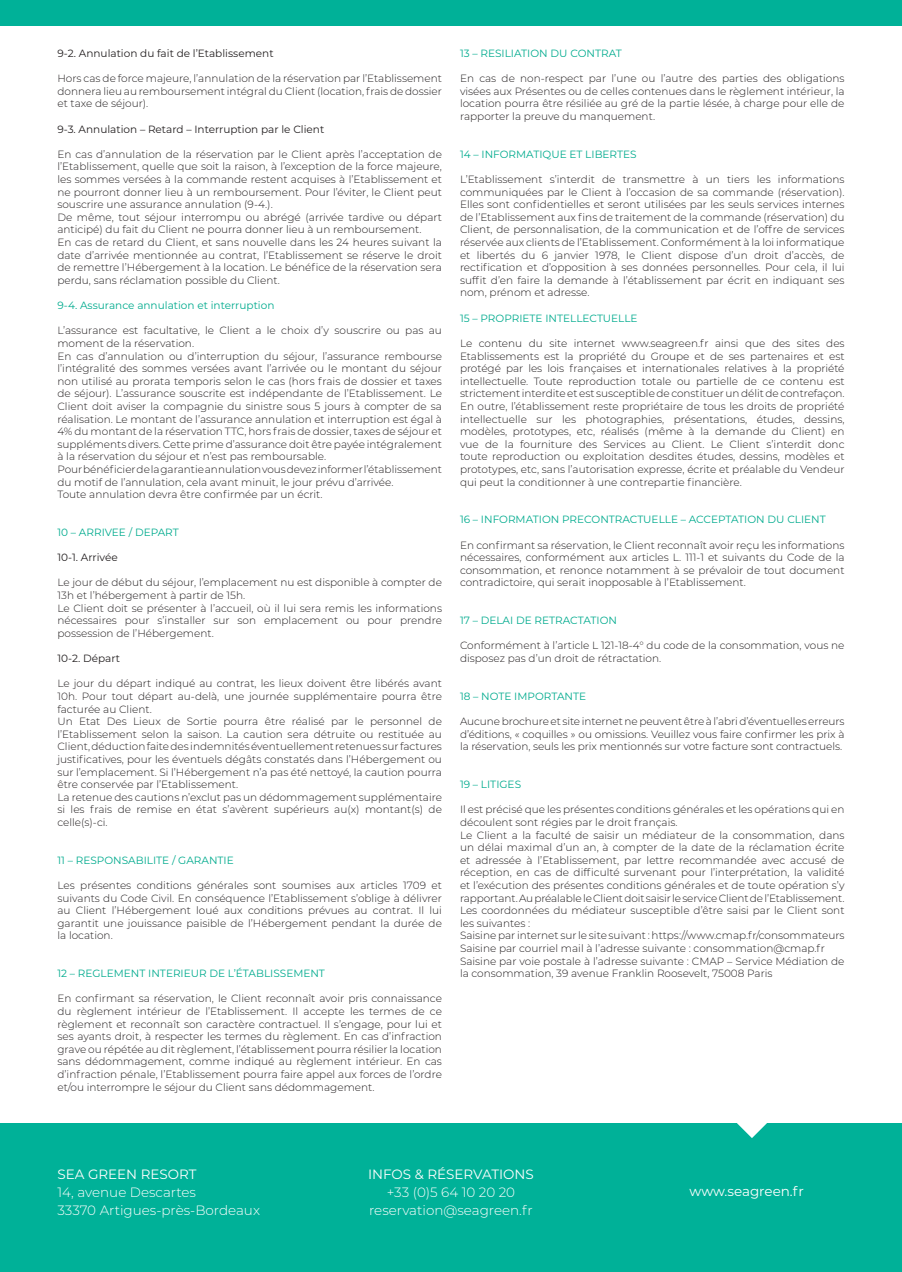
<style>
.page{position:relative;width:902px;height:1272px;background:#fff}
.page>*{position:absolute;margin:0;border:0;box-sizing:border-box;transform-origin:0 0}
.t1{font:300 13.5px "Montserrat";color:#fff}
.t2{font:13.5px "Montserrat";color:#fff}
.t3{font:300 10.5px/12.6px "Montserrat";color:#231f20;text-align:justify}
.t4{font:10.5px "Montserrat";color:#00ab8e}
.t5{font:10.5px "Montserrat";color:#231f20}
</style>
<div class="page">
<div style="left:0;top:1123px;width:901px;height:148px;background:#00b198"></div>
<div style="left:0;top:0;width:901px;height:26px;background:#00b198"></div>
<svg style="left:737px;top:1123px;width:30px;height:15px"></svg>
<p class="t5" style="left:57px;top:46px;width:218px">9-2. Annulation du fait de l’Etablissement</p>
<p class="t3" style="left:57px;top:72px;width:386px">Hors cas de force majeure, l’annulation de la réservation par l’Etablissement donnera lieu au remboursement intégral du Client (location, frais de dossier et taxe de séjour).</p>
<p class="t5" style="left:57px;top:122px;width:268px">9-3. Annulation – Retard – Interruption par le Client</p>
<p class="t3" style="left:57px;top:147px;width:386px">En cas d’annulation de la réservation par le Client après l’acceptation de l’Etablissement, quelle que soit la raison, à l’exception de la force majeure, les sommes versées à la commande restent acquises à l’Etablissement et ne pourront donner lieu à un remboursement. Pour l’éviter, le Client peut souscrire une assurance annulation (9-4.).</p>
<p class="t3" style="left:57px;top:210px;width:386px">De même, tout séjour interrompu ou abrégé (arrivée tardive ou départ anticipé) du fait du Client ne pourra donner lieu à un remboursement.</p>
<p class="t3" style="left:57px;top:236px;width:386px">En cas de retard du Client, et sans nouvelle dans les 24 heures suivant la date d’arrivée mentionnée au contrat, l’Etablissement se réserve le droit de remettre l’Hébergement à la location. Le bénéfice de la réservation sera perdu, sans réclamation possible du Client.</p>
<p class="t4" style="left:57px;top:298px;width:218px">9-4. Assurance annulation et interruption</p>
<p class="t3" style="left:57px;top:324px;width:386px">L’assurance est facultative, le Client a le choix d’y souscrire ou pas au moment de la réservation.</p>
<p class="t3" style="left:57px;top:349px;width:386px">En cas d’annulation ou d’interruption du séjour, l’assurance rembourse l’intégralité des sommes versées avant l’arrivée ou le montant du séjour non utilisé au prorata temporis selon le cas (hors frais de dossier et taxes de séjour). L’assurance souscrite est indépendante de l’Etablissement. Le Client doit aviser la compagnie du sinistre sous 5 jours à compter de sa réalisation. Le montant de l’assurance annulation et interruption est égal à 4% du montant de la réservation TTC, hors frais de dossier, taxes de séjour et suppléments divers. Cette prime d’assurance doit être payée intégralement à la réservation du séjour et n’est pas remboursable.</p>
<p class="t3" style="left:57px;top:462px;width:386px">Pour bénéficier de la garantie annulation vous devez informer l’établissement du motif de l’annulation, cela avant minuit, le jour prévu d’arrivée.</p>
<p class="t3" style="left:57px;top:488px;width:267px">Toute annulation devra être confirmée par un écrit.</p>
<p class="t4" style="left:57px;top:525px;width:123px">10 – ARRIVEE / DEPART</p>
<p class="t5" style="left:57px;top:550px;width:62px">10-1. Arrivée</p>
<p class="t3" style="left:57px;top:576px;width:386px">Le jour de début du séjour, l’emplacement nu est disponible à compter de<br>13h et l’hébergement à partir de 15h.</p>
<p class="t3" style="left:57px;top:601px;width:386px">Le Client doit se présenter à l’accueil, où il lui sera remis les informations nécessaires pour s’installer sur son emplacement ou pour prendre possession de l’Hébergement.</p>
<p class="t5" style="left:57px;top:651px;width:64px">10-2. Départ</p>
<p class="t3" style="left:57px;top:677px;width:386px">Le jour du départ indiqué au contrat, les lieux doivent être libérés avant 10h. Pour tout départ au-delà, une journée supplémentaire pourra être facturée au Client.</p>
<p class="t3" style="left:57px;top:714px;width:386px">Un Etat Des Lieux de Sortie pourra être réalisé par le personnel de l’Etablissement selon la saison. La caution sera détruite ou restituée au Client, déduction faite des indemnités éventuellement retenues sur factures justificatives, pour les éventuels dégâts constatés dans l’Hébergement ou sur l’emplacement. Si l’Hébergement n’a pas été nettoyé, la caution pourra être conservée par l’Etablissement.</p>
<p class="t3" style="left:57px;top:790px;width:386px">La retenue des cautions n’exclut pas un dédommagement supplémentaire si les frais de remise en état s’avèrent supérieurs au(x) montant(s) de celle(s)-ci.</p>
<p class="t4" style="left:57px;top:852px;width:178px">11 – RESPONSABILITE / GARANTIE</p>
<p class="t3" style="left:57px;top:878px;width:386px">Les présentes conditions générales sont soumises aux articles 1709 et suivants du Code Civil. En conséquence l’Etablissement s’oblige à délivrer au Client l’Hébergement loué aux conditions prévues au contrat. Il lui garantit une jouissance paisible de l’Hébergement pendant la durée de la location.</p>
<p class="t4" style="left:57px;top:966px;width:269px">12 – REGLEMENT INTERIEUR DE L’ÉTABLISSEMENT</p>
<p class="t3" style="left:57px;top:992px;width:386px">En confirmant sa réservation, le Client reconnaît avoir pris connaissance du règlement intérieur de l’Etablissement. Il accepte les termes de ce règlement et reconnaît son caractère contractuel. Il s’engage, pour lui et ses ayants droit, à respecter les termes du règlement. En cas d’infraction grave ou répétée au dit règlement, l’établissement pourra résilier la location sans dédommagement, comme indiqué au règlement intérieur. En cas d’infraction pénale, l’Etablissement pourra faire appel aux forces de l’ordre et/ou interrompre le séjour du Client sans dédommagement.</p>
<p class="t4" style="left:460px;top:46px;width:163px">13 – RESILIATION DU CONTRAT</p>
<p class="t3" style="left:460px;top:72px;width:386px">En cas de non-respect par l’une ou l’autre des parties des obligations visées aux Présentes ou de celles contenues dans le règlement intérieur, la location pourra être résiliée au gré de la partie lésée, à charge pour elle de rapporter la preuve du manquement.</p>
<p class="t4" style="left:460px;top:147px;width:178px">14 – INFORMATIQUE ET LIBERTES</p>
<p class="t3" style="left:460px;top:173px;width:386px">L’Etablissement s’interdit de transmettre à un tiers les informations communiquées par le Client à l’occasion de sa commande (réservation).<br>Elles sont confidentielles et seront utilisées par les seuls services internes de l’Etablissement aux fins de traitement de la commande (réservation) du Client, de personnalisation, de la communication et de l’offre de services réservée aux clients de l’Etablissement. Conformément à la loi informatique et libertés du 6 janvier 1978, le Client dispose d’un droit d’accès, de rectification et d’opposition à ses données personnelles. Pour cela, il lui suffit d’en faire la demande à l’établissement par écrit en indiquant ses nom, prénom et adresse.</p>
<p class="t4" style="left:460px;top:311px;width:179px">15 – PROPRIETE INTELLECTUELLE</p>
<p class="t3" style="left:460px;top:336px;width:386px">Le contenu du site internet www.seagreen.fr ainsi que des sites des Etablissements est la propriété du Groupe et de ses partenaires et est protégé par les lois françaises et internationales relatives à la propriété intellectuelle. Toute reproduction totale ou partielle de ce contenu est strictement interdite et est susceptible de constituer un délit de contrefaçon.</p>
<p class="t3" style="left:460px;top:399px;width:386px">En outre, l’établissement reste propriétaire de tous les droits de propriété intellectuelle sur les photographies, présentations, études, dessins, modèles, prototypes, etc, réalisés (même à la demande du Client) en vue de la fourniture des Services au Client. Le Client s’interdit donc toute reproduction ou exploitation desdites études, dessins, modèles et prototypes, etc, sans l’autorisation expresse, écrite et préalable du Vendeur qui peut la conditionner à une contrepartie financière.</p>
<p class="t4" style="left:460px;top:512px;width:367px">16 – INFORMATION PRECONTRACTUELLE – ACCEPTATION DU CLIENT</p>
<p class="t3" style="left:460px;top:538px;width:386px">En confirmant sa réservation, le Client reconnaît avoir reçu les informations nécessaires, conformément aux articles L. 111-1 et suivants du Code de la consommation, et renonce notamment à se prévaloir de tout document contradictoire, qui serait inopposable à l’Etablissement.</p>
<p class="t4" style="left:460px;top:613px;width:159px">17 – DELAI DE RETRACTATION</p>
<p class="t3" style="left:460px;top:639px;width:386px">Conformément à l’article L 121-18-4° du code de la consommation, vous ne disposez pas d’un droit de rétractation.</p>
<p class="t4" style="left:460px;top:689px;width:128px">18 – NOTE IMPORTANTE</p>
<p class="t3" style="left:460px;top:714px;width:386px">Aucune brochure et site internet ne peuvent être à l’abri d’éventuelles erreurs d’éditions, « coquilles » ou omissions. Veuillez vous faire confirmer les prix à la réservation, seuls les prix mentionnés sur votre facture sont contractuels.</p>
<p class="t4" style="left:460px;top:777px;width:63px">19 – LITIGES</p>
<p class="t3" style="left:460px;top:803px;width:386px">Il est précisé que les présentes conditions générales et les opérations qui en découlent sont régies par le droit français.</p>
<p class="t3" style="left:460px;top:828px;width:386px">Le Client a la faculté de saisir un médiateur de la consommation, dans un délai maximal d’un an, à compter de la date de la réclamation écrite et adressée à l’Etablissement, par lettre recommandée avec accusé de réception, en cas de difficulté survenant pour l’interprétation, la validité et l’exécution des présentes conditions générales et de toute opération s’y rapportant. Au préalable le Client doit saisir le service Client de l’Etablissement.</p>
<p class="t3" style="left:460px;top:903px;width:386px">Les coordonnées du médiateur susceptible d’être saisi par le Client sont les suivantes :</p>
<p class="t3" style="left:460px;top:929px;width:386px">Saisine par internet sur le site suivant : https://www.cmap.fr/consommateurs</p>
<p class="t3" style="left:460px;top:941px;width:366px">Saisine par courriel mail à l’adresse suivante : consommation@cmap.fr</p>
<p class="t3" style="left:460px;top:954px;width:386px">Saisine par voie postale à l’adresse suivante : CMAP – Service Médiation de la consommation, 39 avenue Franklin Roosevelt, 75008 Paris</p>
<p class="t2" style="left:57px;top:1164px;width:141px">SEA GREEN RESORT</p>
<p class="t1" style="left:57px;top:1182px;width:140px">14, avenue Descartes</p>
<p class="t1" style="left:57px;top:1200px;width:204px">33370 Artigues-près-Bordeaux</p>
<p class="t2" style="left:368px;top:1164px;width:167px">INFOS &amp; RÉSERVATIONS</p>
<p class="t1" style="left:387px;top:1182px;width:130px">+33 (0)5 64 10 20 20</p>
<p class="t1" style="left:369px;top:1200px;width:165px">reservation@seagreen.fr</p>
<p class="t2" style="left:689px;top:1182px;width:116px">www.seagreen.fr</p>
</div>
